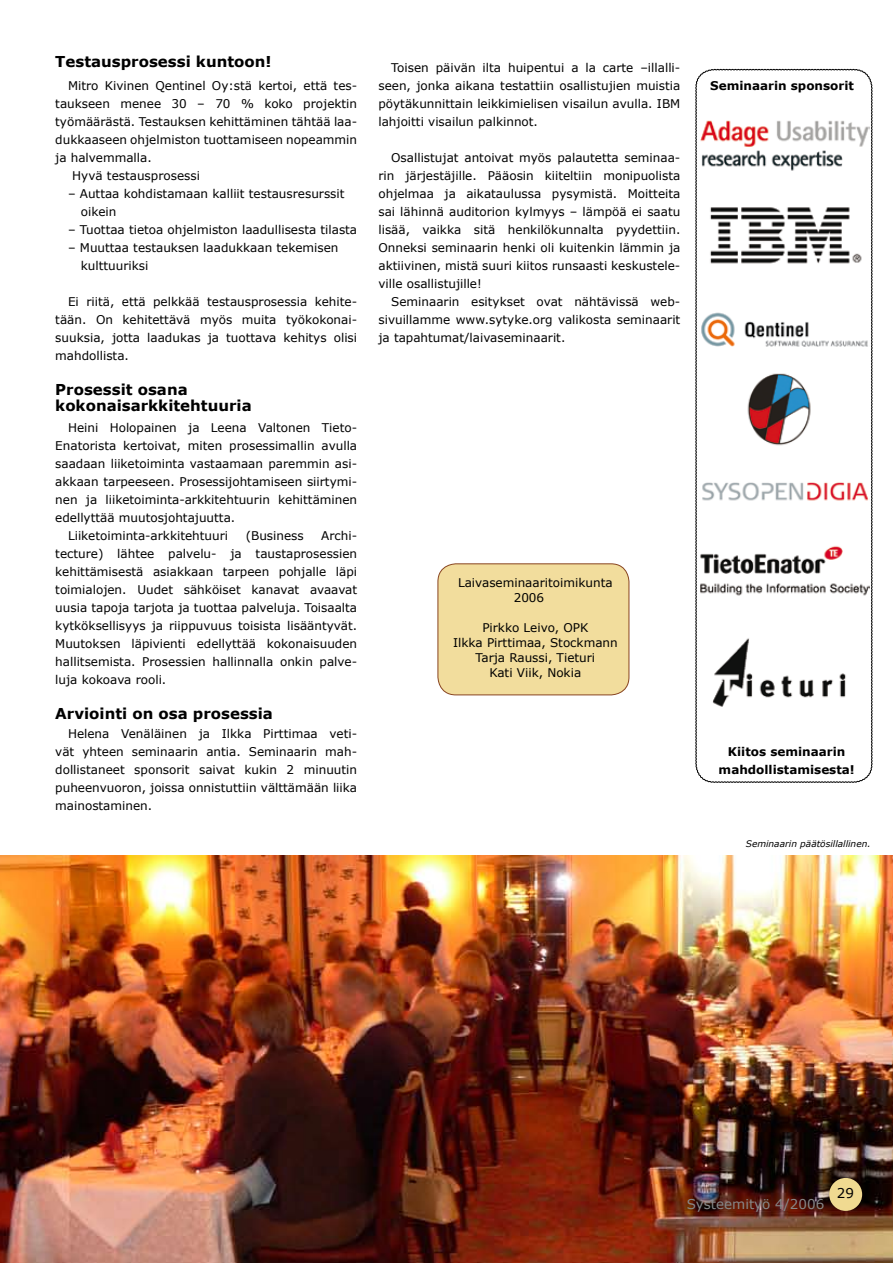
<style>
.page{position:relative;width:893px;height:1263px;background:#fff}
.page>*{position:absolute;margin:0;border:0;box-sizing:border-box;transform-origin:0 0}
.t1{font:700 15px/16.5px "Verdana";color:#000}
.t2{font:13.5px "Verdana";color:#878889}
.t3{font:13.5px "Verdana";color:#000}
.t4{font:12px/18px "Verdana";color:#000;text-align:justify}
.t5{font:700 12px/18px "Verdana";color:#000;text-align:center}
.t6{font:italic 9px "Verdana";color:#000}
</style>
<div class="page">
<img style="left:0;top:856px;width:893px;height:407px">
<div style="left:829px;top:1178px;width:33px;height:33px;background:#f0da91;border-radius:50%"></div>
<div style="left:438px;top:564px;width:191px;height:131px;background:#f2dd9d;border-radius:18px"></div>
<div style="left:438px;top:563px;width:191px;height:132px;border:1px solid #884420;border-radius:18px"></div>
<svg style="left:695px;top:69px;width:177px;height:714px"></svg>
<p class="t1" style="left:55px;top:53px;width:218px">Testausprosessi kuntoon!</p>
<p class="t4" style="left:68px;top:76px;width:291px">Mitro Kivinen Qentinel Oy:stä kertoi, että tes-</p>
<p class="t4" style="left:55px;top:94px;width:303px">taukseen menee 30 – 70 % koko projektin</p>
<p class="t4" style="left:55px;top:112px;width:303px">työmäärästä. Testauksen kehittäminen tähtää laa-</p>
<p class="t4" style="left:55px;top:130px;width:303px">dukkaaseen ohjelmiston tuottamiseen nopeammin</p>
<p class="t4" style="left:55px;top:148px;width:98px">ja halvemmalla.</p>
<p class="t4" style="left:72px;top:166px;width:129px">Hyvä testausprosessi</p>
<p class="t4" style="left:81px;top:184px;width:265px;text-indent:-13px">– Auttaa kohdistamaan kalliit testausresurssit oikein</p>
<p class="t4" style="left:68px;top:220px;width:291px">– Tuottaa tietoa ohjelmiston laadullisesta tilasta</p>
<p class="t4" style="left:81px;top:238px;width:259px;text-indent:-13px">– Muuttaa testauksen laadukkaan tekemisen kulttuuriksi</p>
<p class="t4" style="left:55px;top:292px;width:303px;text-indent:13px">Ei riitä, että pelkkää testausprosessia kehite&shy;tään. On kehitettävä myös muita työkokonai&shy;suuksia, jotta laadukas ja tuottava kehitys olisi mahdollista.</p>
<p class="t1" style="left:55px;top:380px;width:198px">Prosessit osana kokonaisarkkitehtuuria</p>
<p class="t4" style="left:68px;top:418px;width:291px">Heini Holopainen ja Leena Valtonen Tieto-</p>
<p class="t4" style="left:55px;top:436px;width:303px">Enatorista kertoivat, miten prosessimallin avulla</p>
<p class="t4" style="left:55px;top:454px;width:303px">saadaan liiketoiminta vastaamaan paremmin asi-</p>
<p class="t4" style="left:55px;top:472px;width:303px">akkaan tarpeeseen. Prosessijohtamiseen siirtymi-</p>
<p class="t4" style="left:55px;top:490px;width:303px">nen ja liiketoiminta-arkkitehtuurin kehittäminen</p>
<p class="t4" style="left:55px;top:508px;width:182px">edellyttää muutosjohtajuutta.</p>
<p class="t4" style="left:68px;top:526px;width:162px">Liiketoiminta-arkkitehtuuri</p>
<p class="t4" style="left:246px;top:526px;width:60px">(Business</p>
<p class="t4" style="left:55px;top:526px;width:303px;text-indent:266px">Archi&shy;tecture) lähtee palvelu- ja taustaprosessien kehittämisestä asiakkaan tarpeen pohjalle läpi toimialojen. Uudet sähköiset kanavat avaavat uusia tapoja tarjota ja tuottaa palveluja. Toisaalta kytköksellisyys ja riippuvuus toisista lisääntyvät.<br>Muutoksen läpivienti edellyttää kokonaisuuden hallitsemista. Prosessien hallinnalla onkin palve&shy;luja kokoava rooli.</p>
<p class="t1" style="left:55px;top:704px;width:219px">Arviointi on osa prosessia</p>
<p class="t4" style="left:55px;top:724px;width:303px;text-indent:13px">Helena Venäläinen ja Ilkka Pirttimaa veti&shy;vät yhteen seminaarin antia. Seminaarin mah&shy;dollistaneet sponsorit saivat kukin 2 minuutin puheenvuoron, joissa onnistuttiin välttämään liika mainostaminen.</p>
<p class="t4" style="left:378px;top:58px;width:303px;text-indent:13px">Toisen päivän ilta huipentui a la carte –illalli&shy;seen, jonka aikana testattiin osallistujien muistia pöytäkunnittain leikkimielisen visailun avulla. IBM lahjoitti visailun palkinnot.</p>
<p class="t4" style="left:378px;top:148px;width:303px;text-indent:13px">Osallistujat antoivat myös palautetta seminaa&shy;rin järjestäjille. Pääosin kiiteltiin monipuolista ohjelmaa ja aikataulussa pysymistä. Moitteita sai lähinnä auditorion kylmyys – lämpöä ei saatu lisää, vaikka sitä henkilökunnalta pyydettiin.<br>Onneksi seminaarin henki oli kuitenkin lämmin ja aktiivinen, mistä suuri kiitos runsaasti keskustele&shy;ville osallistujille!</p>
<p class="t4" style="left:378px;top:292px;width:303px;text-indent:13px">Seminaarin esitykset ovat nähtävissä web&shy;sivuillamme www.sytyke.org valikosta seminaarit ja tapahtumat/laivaseminaarit.</p>
<p class="t4" style="left:514px;top:575px;width:100px;line-height:15px;text-indent:-56px">Laivaseminaaritoimikunta<br>2006</p>
<p class="t4" style="left:453px;top:620px;width:166px;line-height:15px;text-align:center">Pirkko Leivo, OPK<br>Ilkka Pirttimaa, Stockmann<br>Tarja Raussi, Tieturi<br>Kati Viik, Nokia</p>
<p class="t5" style="left:710px;top:76px;width:145px">Seminaarin sponsorit</p>
<p class="t5" style="left:719px;top:742px;width:138px">Kiitos seminaarin mahdollistamisesta!</p>
<p class="t6" style="left:746px;top:838px;width:126px">Seminaarin päätösillallinen.</p>
<p class="t2" style="left:687px;top:1195px;width:139px">Systeemityö 4/2006</p>
<p class="t3" style="left:837px;top:1185px;width:19px">29</p>
</div>
